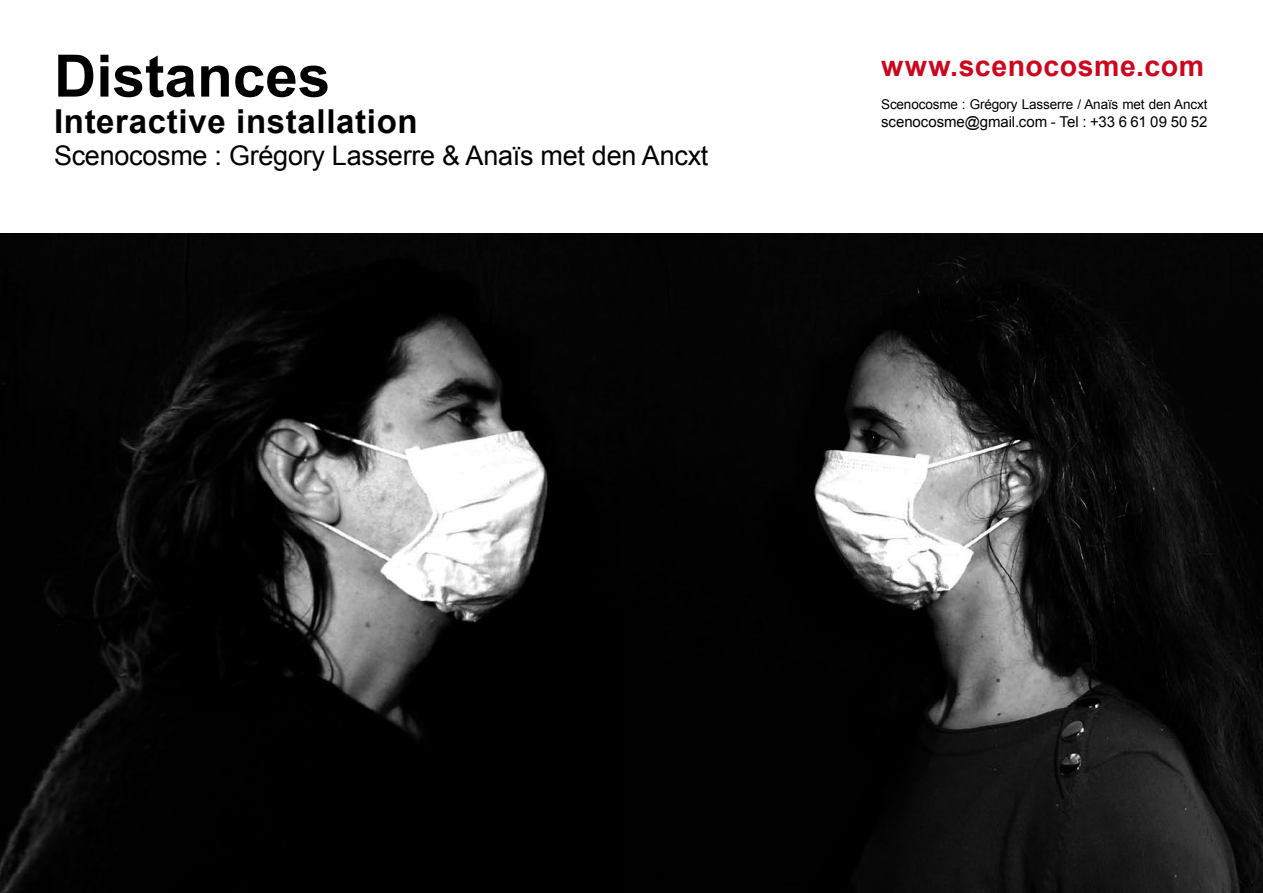
<style>
.page{position:relative;width:1263px;height:893px;background:#fff}
.page>*{position:absolute;margin:0;border:0;box-sizing:border-box;transform-origin:0 0}
.t1{font:700 58.5px "Arial";color:#000}
.t2{font:700 33px "Arial";letter-spacing:.02em;color:#000}
.t3{font:700 28.5px "Arial";letter-spacing:.02em;color:#cc071d}
.t4{font:27px "Arial";letter-spacing:-.01em;color:#000}
.t5{font:15px "Arial";letter-spacing:-.005em;color:#000}
.t6{font:13.5px "Arial";letter-spacing:-.01em;color:#000}
</style>
<div class="page">
<img style="left:0;top:234px;width:1263px;height:659px">
<p class="t1" style="left:54px;top:37px;width:278px">Distances</p>
<p class="t2" style="left:54px;top:99px;width:365px">Interactive installation</p>
<p class="t4" style="left:54px;top:138px;width:656px">Scenocosme : Grégory Lasserre &amp; Anaïs met den Ancxt</p>
<p class="t3" style="left:881px;top:47px;width:325px">www.scenocosme.com</p>
<p class="t6" style="left:881px;top:95px;width:328px">Scenocosme : Grégory Lasserre / Anaïs met den Ancxt</p>
<p class="t5" style="left:881px;top:112px;width:328px">scenocosme@gmail.com - Tel : +33 6 61 09 50 52</p>
</div>
